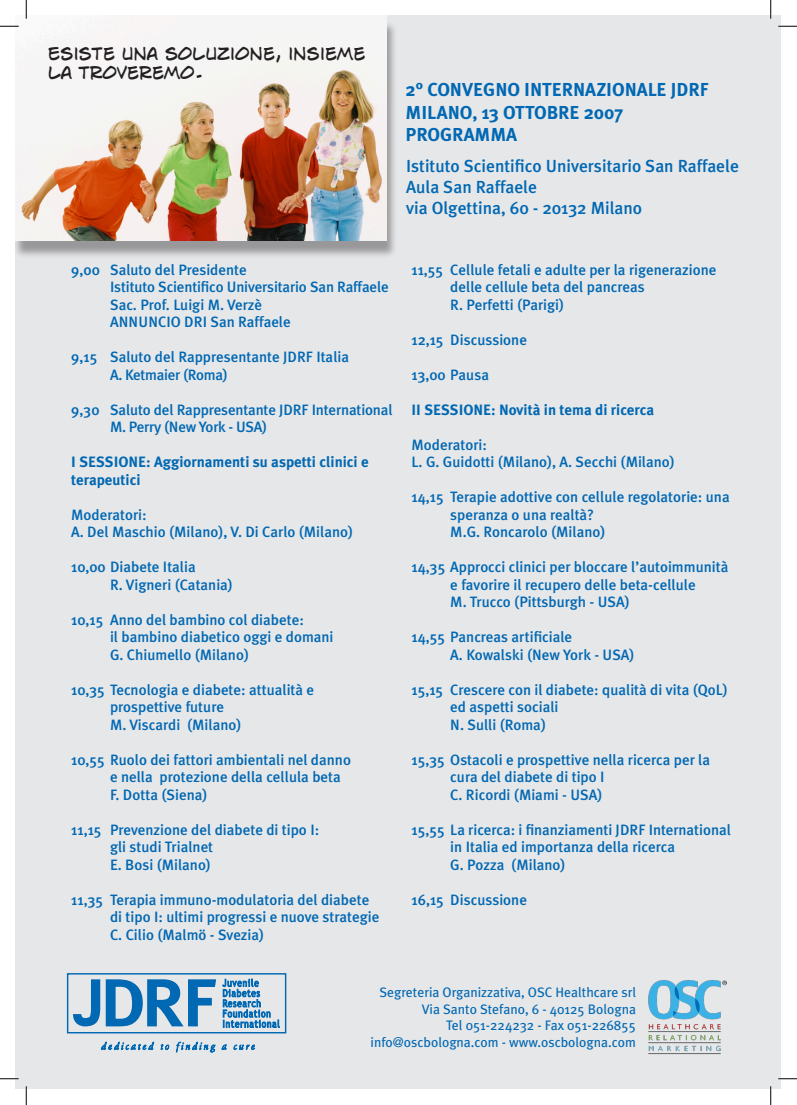
<style>
.page{position:relative;width:797px;height:1105px;background:#fff}
.page>*{position:absolute;margin:0;border:0;box-sizing:border-box;transform-origin:0 0}
.t1{font:700 18.75px "Meta Plus";color:#0168b3}
.t2{font:500 17.5px "Meta Plus";color:#0168b3}
.t3{font:16.25px "Lint Mc Cree Intl BB";color:#231f20}
.t4{font:500 15px/17.5px "Meta Plus";color:#0168b3}
.t5{font:700 15px/17.5px "Meta Plus";color:#0168b3}
.t6{font:500 15px "Meta Plus";letter-spacing:-.02em;color:#0168b3}
.t7{font:13.75px "Meta Plus";color:#0168b3}
</style>
<div class="page">
<div style="left:16px;top:16px;width:765px;height:1073px;background:#e6e7e9"></div>
<img style="left:648px;top:980px;width:78px;height:74px">
<svg style="left:101px;top:1042px;width:53px;height:9px"></svg>
<svg style="left:161px;top:1043px;width:8px;height:8px"></svg>
<svg style="left:176px;top:1042px;width:40px;height:10px"></svg>
<svg style="left:222px;top:1044px;width:5px;height:6px"></svg>
<svg style="left:233px;top:1044px;width:22px;height:6px"></svg>
<div style="left:67px;top:973px;width:219px;height:60px;border:1px solid #0168b3"></div>
<svg style="left:73px;top:978px;width:206px;height:50px"></svg>
<div style="left:16px;top:21px;width:386px;height:243px;background:#231f20;opacity:.4"></div>
<img style="left:16px;top:16px;width:370px;height:224px">
<svg style="left:0;top:25px;width:19px;height:2px"></svg>
<svg style="left:778px;top:25px;width:19px;height:2px"></svg>
<svg style="left:0;top:1078px;width:19px;height:1px"></svg>
<svg style="left:778px;top:1078px;width:19px;height:1px"></svg>
<svg style="left:25px;top:0;width:2px;height:19px"></svg>
<svg style="left:25px;top:1086px;width:2px;height:19px"></svg>
<svg style="left:770px;top:0;width:1px;height:19px"></svg>
<svg style="left:770px;top:1086px;width:1px;height:19px"></svg>
<p class="t3" style="left:48px;top:42px;width:319px">ESISTE UNA SOLUZIONE, INSIEME</p>
<p class="t3" style="left:48px;top:61px;width:156px">LA TROVEREMO.</p>
<p class="t1" style="left:405px;top:79px;width:305px">2° CONVEGNO INTERNAZIONALE JDRF</p>
<p class="t1" style="left:405px;top:102px;width:219px">MILANO, 13 OTTOBRE 2007</p>
<p class="t1" style="left:405px;top:124px;width:113px">PROGRAMMA</p>
<p class="t2" style="left:406px;top:156px;width:334px">Istituto Scientifico Universitario San Raffaele</p>
<p class="t2" style="left:406px;top:177px;width:133px">Aula San Raffaele</p>
<p class="t2" style="left:406px;top:198px;width:238px">via Olgettina, 60 - 20132 Milano</p>
<p class="t4" style="left:71px;top:261px;width:177px">9,00 Saluto del Presidente</p>
<p class="t4" style="left:110px;top:278px;width:280px">Istituto Scientifico Universitario San Raffaele</p>
<p class="t4" style="left:110px;top:296px;width:154px">Sac. Prof. Luigi M. Verzè</p>
<p class="t4" style="left:110px;top:313px;width:182px">ANNUNCIO DRI San Raffaele</p>
<p class="t4" style="left:71px;top:348px;width:279px">9,15 Saluto del Rappresentante JDRF Italia</p>
<p class="t6" style="left:110px;top:366px;width:119px">A. Ketmaier (Roma)</p>
<p class="t4" style="left:71px;top:401px;width:323px">9,30 Saluto del Rappresentante JDRF International</p>
<p class="t6" style="left:110px;top:418px;width:159px">M. Perry (New York - USA)</p>
<p class="t5" style="left:71px;top:453px;width:299px">I SESSIONE: Aggiornamenti su aspetti clinici e terapeutici</p>
<p class="t4" style="left:71px;top:506px;width:77px">Moderatori:</p>
<p class="t4" style="left:71px;top:523px;width:283px">A. Del Maschio (Milano), V. Di Carlo (Milano)</p>
<p class="t4" style="left:71px;top:558px;width:126px">10,00 Diabete Italia</p>
<p class="t4" style="left:110px;top:576px;width:124px">R. Vigneri (Catania)</p>
<p class="t4" style="left:71px;top:611px;width:234px">10,15 Anno del bambino col diabete:</p>
<p class="t4" style="left:110px;top:628px;width:225px">il bambino diabetico oggi e domani</p>
<p class="t4" style="left:110px;top:646px;width:140px">G. Chiumello (Milano)</p>
<p class="t4" style="left:71px;top:681px;width:244px">10,35 Tecnologia e diabete: attualità e</p>
<p class="t4" style="left:110px;top:698px;width:115px">prospettive future</p>
<p class="t4" style="left:110px;top:716px;width:133px">M. Viscardi (Milano)</p>
<p class="t4" style="left:71px;top:751px;width:281px">10,55 Ruolo dei fattori ambientali nel danno</p>
<p class="t4" style="left:110px;top:768px;width:232px">e nella protezione della cellula beta</p>
<p class="t4" style="left:110px;top:786px;width:99px">F. Dotta (Siena)</p>
<p class="t4" style="left:71px;top:821px;width:249px">11,15 Prevenzione del diabete di tipo I:</p>
<p class="t4" style="left:110px;top:838px;width:105px">gli studi Trialnet</p>
<p class="t4" style="left:110px;top:856px;width:102px">E. Bosi (Milano)</p>
<p class="t4" style="left:71px;top:891px;width:299px">11,35 Terapia immuno-modulatoria del diabete</p>
<p class="t4" style="left:110px;top:908px;width:271px">di tipo I: ultimi progressi e nuove strategie</p>
<p class="t4" style="left:110px;top:926px;width:156px">C. Cilio (Malmö - Svezia)</p>
<p class="t4" style="left:450px;top:261px;width:268px;text-indent:-39px">11,55 Cellule fetali e adulte per la rigenerazione delle cellule beta del pancreas</p>
<p class="t4" style="left:450px;top:296px;width:115px">R. Perfetti (Parigi)</p>
<p class="t4" style="left:411px;top:331px;width:117px">12,15 Discussione</p>
<p class="t4" style="left:411px;top:366px;width:79px">13,00 Pausa</p>
<p class="t5" style="left:411px;top:401px;width:244px">II SESSIONE: Novità in tema di ricerca</p>
<p class="t4" style="left:411px;top:436px;width:77px">Moderatori:</p>
<p class="t4" style="left:411px;top:453px;width:265px">L. G. Guidotti (Milano), A. Secchi (Milano)</p>
<p class="t4" style="left:450px;top:488px;width:281px;text-indent:-39px">14,15 Terapie adottive con cellule regolatorie: una speranza o una realtà?</p>
<p class="t4" style="left:450px;top:523px;width:157px">M.G. Roncarolo (Milano)</p>
<p class="t4" style="left:411px;top:558px;width:318px;text-align:center">14,35 Approcci clinici per bloccare l’autoimmunità e favorire il recupero delle beta-cellule</p>
<p class="t4" style="left:450px;top:593px;width:181px">M. Trucco (Pittsburgh - USA)</p>
<p class="t4" style="left:411px;top:628px;width:162px">14,55 Pancreas artificiale</p>
<p class="t4" style="left:450px;top:646px;width:186px">A. Kowalski (New York - USA)</p>
<p class="t4" style="left:450px;top:681px;width:279px;text-indent:-39px">15,15 Crescere con il diabete: qualità di vita (QoL) ed aspetti sociali</p>
<p class="t4" style="left:450px;top:716px;width:97px">N. Sulli (Roma)</p>
<p class="t4" style="left:450px;top:751px;width:261px;text-indent:-39px">15,35 Ostacoli e prospettive nella ricerca per la cura del diabete di tipo I</p>
<p class="t4" style="left:450px;top:786px;width:154px">C. Ricordi (Miami - USA)</p>
<p class="t4" style="left:450px;top:821px;width:282px;text-indent:-39px">15,55 La ricerca: i finanziamenti JDRF International in Italia ed importanza della ricerca</p>
<p class="t4" style="left:450px;top:856px;width:117px">G. Pozza (Milano)</p>
<p class="t4" style="left:411px;top:891px;width:117px">16,15 Discussione</p>
<p class="t7" style="left:379px;top:985px;width:258px">Segreteria Organizzativa, OSC Healthcare srl</p>
<p class="t7" style="left:422px;top:1001px;width:216px">Via Santo Stefano, 6 - 40125 Bologna</p>
<p class="t7" style="left:446px;top:1018px;width:191px">Tel 051-224232 - Fax 051-226855</p>
<p class="t7" style="left:370px;top:1034px;width:267px">info@oscbologna.com - www.oscbologna.com</p>
</div>
